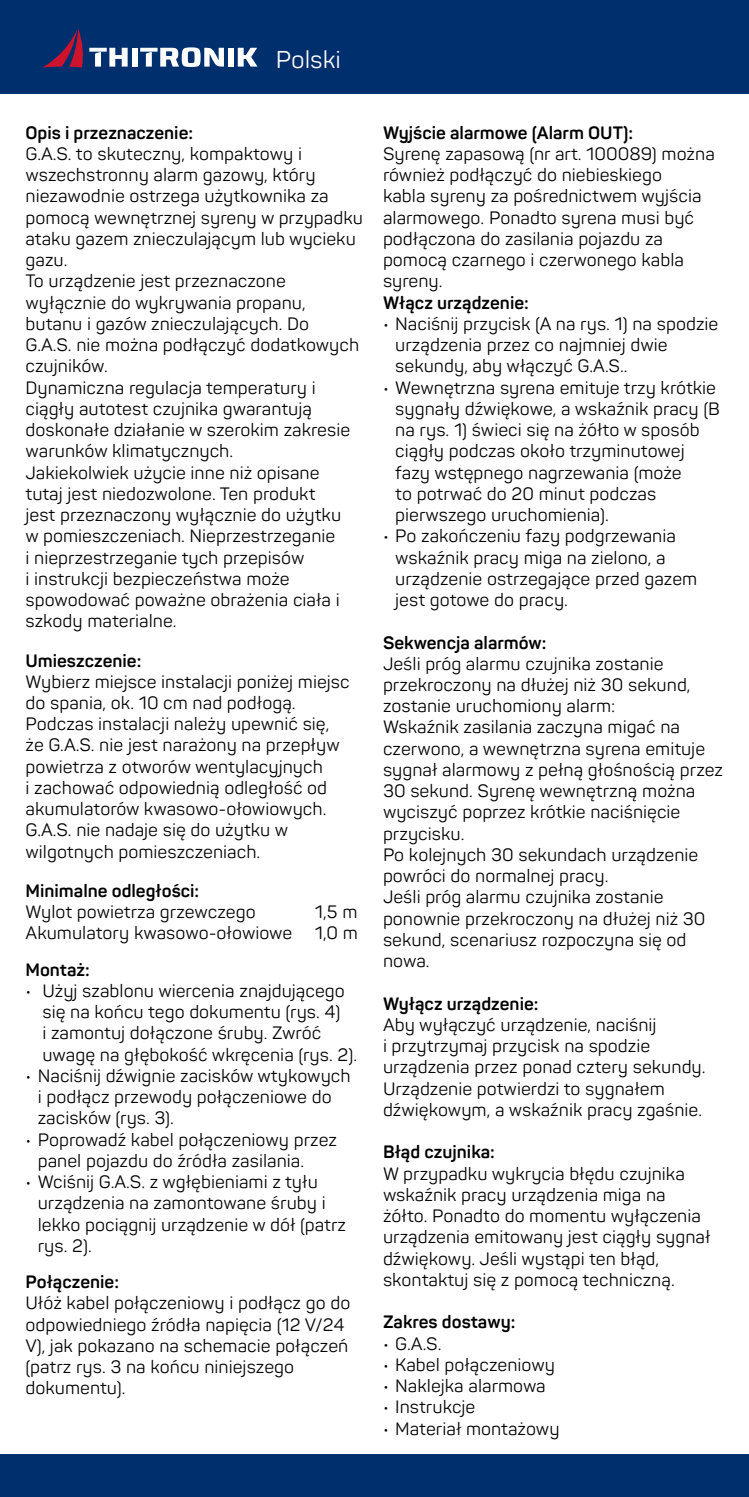
<style>
.page{position:relative;width:749px;height:1497px;background:#fff}
.page>*{position:absolute;margin:0;border:0;box-sizing:border-box;transform-origin:0 0}
.t1{font:24px "Panton";color:#fff}
.t2{font:17.7px/21.3px "Panton";color:#000}
.t3{font:700 17.7px "Panton";color:#000}
</style>
<div class="page">
<div style="left:0;top:0;width:748px;height:94px;background:#002f6e"></div>
<div style="left:0;top:1454px;width:748px;height:43px;background:#002f6e"></div>
<svg style="left:238px;top:48px;width:19px;height:19px"></svg>
<div style="left:228px;top:48px;width:6px;height:19px;background:#fff"></div>
<svg style="left:140px;top:47px;width:84px;height:20px"></svg>
<div style="left:131px;top:48px;width:6px;height:19px;background:#fff"></div>
<svg style="left:43px;top:29px;width:85px;height:39px"></svg>
<p class="t1" style="left:276px;top:44px;width:67px">Polski</p>
<p class="t3" style="left:26px;top:121px;width:169px">Opis i przeznaczenie:</p>
<p class="t2" style="left:26px;top:143px;width:339px">G.A.S. to skuteczny, kompaktowy i wszechstronny alarm gazowy, który niezawodnie ostrzega użytkownika za pomocą wewnętrznej syreny w przypadku ataku gazem znieczulającym lub wycieku gazu.</p>
<p class="t2" style="left:26px;top:270px;width:335px">To urządzenie jest przeznaczone wyłącznie do wykrywania propanu, butanu i gazów znieczulających. Do<br>G.A.S. nie można podłączyć dodatkowych czujników.</p>
<p class="t2" style="left:26px;top:377px;width:326px">Dynamiczna regulacja temperatury i ciągły autotest czujnika gwarantują doskonałe działanie w szerokim zakresie warunków klimatycznych.</p>
<p class="t2" style="left:26px;top:462px;width:317px">Jakiekolwiek użycie inne niż opisane tutaj jest niedozwolone. Ten produkt jest przeznaczony wyłącznie do użytku w pomieszczeniach. Nieprzestrzeganie i nieprzestrzeganie tych przepisów<br>i instrukcji bezpieczeństwa może spowodować poważne obrażenia ciała i szkody materialne.</p>
<p class="t3" style="left:26px;top:649px;width:117px">Umieszczenie:</p>
<p class="t2" style="left:26px;top:671px;width:325px">Wybierz miejsce instalacji poniżej miejsc do spania, ok. 10 cm nad podłogą.<br>Podczas instalacji należy upewnić się, że G.A.S. nie jest narażony na przepływ powietrza z otworów wentylacyjnych<br>i zachować odpowiednią odległość od akumulatorów kwasowo-ołowiowych.<br>G.A.S. nie nadaje się do użytku w wilgotnych pomieszczeniach.</p>
<p class="t3" style="left:26px;top:879px;width:175px">Minimalne odległości:</p>
<p class="t2" style="left:26px;top:901px;width:231px">Wylot powietrza grzewczego</p>
<p class="t2" style="left:315px;top:901px;width:44px">1,5 m</p>
<p class="t2" style="left:26px;top:922px;width:268px">Akumulatory kwasowo-ołowiowe</p>
<p class="t2" style="left:315px;top:922px;width:45px">1,0 m</p>
<p class="t3" style="left:26px;top:958px;width:66px">Montaż:</p>
<p class="t2" style="left:42px;top:980px;width:316px;text-indent:-17px">• Użyj szablonu wiercenia znajdującego się na końcu tego dokumentu (rys. 4)<br>i zamontuj dołączone śruby. Zwróć uwagę na głębokość wkręcenia (rys. 2).</p>
<p class="t2" style="left:38px;top:1065px;width:314px;text-indent:-12px">• Naciśnij dźwignie zacisków wtykowych i podłącz przewody połączeniowe do zacisków (rys. 3).</p>
<p class="t2" style="left:38px;top:1128px;width:301px;text-indent:-12px">• Poprowadź kabel połączeniowy przez panel pojazdu do źródła zasilania.</p>
<p class="t2" style="left:38px;top:1171px;width:310px;text-indent:-12px">• Wciśnij G.A.S. z wgłębieniami z tyłu urządzenia na zamontowane śruby i lekko pociągnij urządzenie w dół (patrz rys. 2).</p>
<p class="t3" style="left:26px;top:1270px;width:95px">Połączenie:</p>
<p class="t2" style="left:26px;top:1292px;width:326px">Ułóż kabel połączeniowy i podłącz go do odpowiedniego źródła napięcia (12 V/24<br>V), jak pokazano na schemacie połączeń (patrz rys. 3 na końcu niniejszego dokumentu).</p>
<p class="t3" style="left:383px;top:121px;width:251px">Wyjście alarmowe (Alarm OUT):</p>
<p class="t2" style="left:383px;top:143px;width:333px">Syrenę zapasową (nr art. 100089) można również podłączyć do niebieskiego<br>kabla syreny za pośrednictwem wyjścia alarmowego. Ponadto syrena musi być podłączona do zasilania pojazdu za pomocą czarnego i czerwonego kabla syreny.</p>
<p class="t3" style="left:383px;top:291px;width:147px">Włącz urządzenie:</p>
<p class="t2" style="left:395px;top:313px;width:324px;text-indent:-12px">• Naciśnij przycisk (A na rys. 1) na spodzie urządzenia przez co najmniej dwie sekundy, aby włączyć G.A.S..</p>
<p class="t2" style="left:395px;top:377px;width:326px;text-indent:-12px">• Wewnętrzna syrena emituje trzy krótkie sygnały dźwiękowe, a wskaźnik pracy (B na rys. 1) świeci się na żółto w sposób ciągły podczas około trzyminutowej fazy wstępnego nagrzewania (może<br>to potrwać do 20 minut podczas pierwszego uruchomienia).</p>
<p class="t2" style="left:395px;top:525px;width:303px;text-indent:-12px">• Po zakończeniu fazy podgrzewania wskaźnik pracy miga na zielono, a urządzenie ostrzegające przed gazem jest gotowe do pracy.</p>
<p class="t3" style="left:383px;top:631px;width:165px">Sekwencja alarmów:</p>
<p class="t2" style="left:383px;top:653px;width:309px">Jeśli próg alarmu czujnika zostanie przekroczony na dłużej niż 30 sekund, zostanie uruchomiony alarm:</p>
<p class="t2" style="left:383px;top:716px;width:341px">Wskaźnik zasilania zaczyna migać na czerwono, a wewnętrzna syrena emituje sygnał alarmowy z pełną głośnością przez 30 sekund. Syrenę wewnętrzną można wyciszyć poprzez krótkie naciśnięcie przycisku.</p>
<p class="t2" style="left:383px;top:844px;width:317px">Po kolejnych 30 sekundach urządzenie powróci do normalnej pracy.</p>
<p class="t2" style="left:383px;top:886px;width:324px">Jeśli próg alarmu czujnika zostanie ponownie przekroczony na dłużej niż 30 sekund, scenariusz rozpoczyna się od nowa.</p>
<p class="t3" style="left:383px;top:992px;width:157px">Wyłącz urządzenie:</p>
<p class="t2" style="left:383px;top:1014px;width:324px">Aby wyłączyć urządzenie, naciśnij<br>i przytrzymaj przycisk na spodzie urządzenia przez ponad cztery sekundy.</p>
<p class="t2" style="left:383px;top:1077px;width:320px">Urządzenie potwierdzi to sygnałem dźwiękowym, a wskaźnik pracy zgaśnie.</p>
<p class="t3" style="left:383px;top:1141px;width:113px">Błąd czujnika:</p>
<p class="t2" style="left:383px;top:1162px;width:329px">W przypadku wykrycia błędu czujnika wskaźnik pracy urządzenia miga na żółto. Ponadto do momentu wyłączenia urządzenia emitowany jest ciągły sygnał dźwiękowy. Jeśli wystąpi ten błąd, skontaktuj się z pomocą techniczną.</p>
<p class="t3" style="left:383px;top:1311px;width:134px">Zakres dostawy:</p>
<p class="t2" style="left:383px;top:1332px;width:60px">• G.A.S.</p>
<p class="t2" style="left:383px;top:1354px;width:173px">• Kabel połączeniowy</p>
<p class="t2" style="left:383px;top:1375px;width:164px">• Naklejka alarmowa</p>
<p class="t2" style="left:383px;top:1396px;width:94px">• Instrukcje</p>
<p class="t2" style="left:383px;top:1417px;width:178px">• Materiał montażowy</p>
</div>
